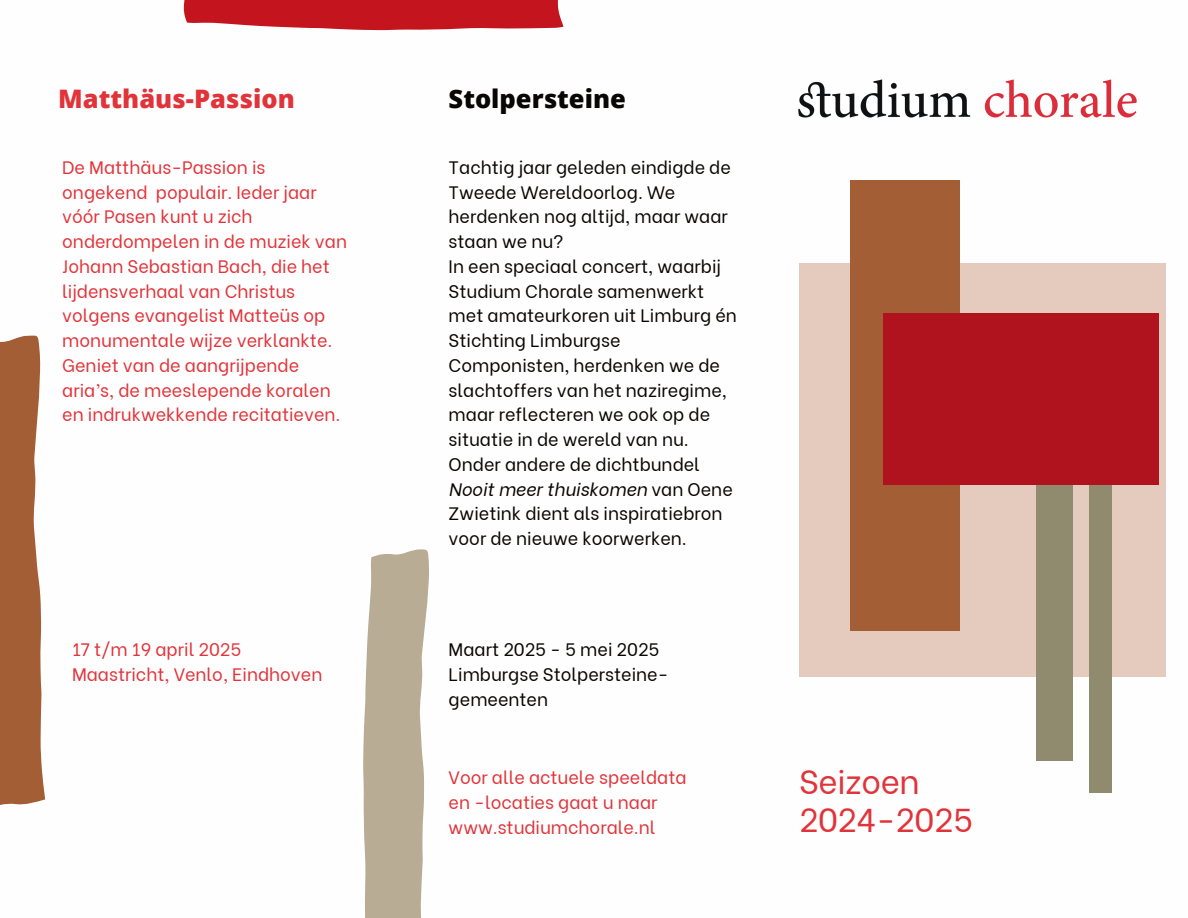
<style>
.page{position:relative;width:1188px;height:918px;background:#fff}
.page>*{position:absolute;margin:0;border:0;box-sizing:border-box;transform-origin:0 0}
.t1{font:33px/38.2px "Be Vietnam";letter-spacing:-.01em;color:#e1343a}
.t2{font:800 25.5px "Open Sans";color:#e1343a}
.t3{font:800 25.5px "Open Sans";color:#080704}
.t4{font:18px/24.8px "Be Vietnam";color:#080704}
.t5{font:18px/24.8px "Be Vietnam";color:#e1343a}
.s1{font-style:italic}
</style>
<div class="page">
<img style="left:798px;top:79px;width:339px;height:39px">
<svg style="left:363px;top:549px;width:66px;height:369px;background:#c3b9a5"></svg>
<svg style="left:0;top:335px;width:45px;height:470px;background:#ac6e49"></svg>
<svg style="left:183px;top:0;width:380px;height:30px;background:#c92a32"></svg>
<div style="left:799px;top:263px;width:367px;height:413px;background:#e5cabe"></div>
<div style="left:850px;top:181px;width:110px;height:450px;background:#a35e35"></div>
<div style="left:1036px;top:330px;width:37px;height:430px;background:#908a6f"></div>
<div style="left:1089px;top:424px;width:23px;height:368px;background:#908a6f"></div>
<div style="left:883px;top:313px;width:275px;height:171px;background:#b0131d"></div>
<h2 class="t2" style="left:58px;top:79px;width:238px">Matthäus-Passion</h2>
<p class="t5" style="left:62px;top:153px;width:286px">De Matthäus-Passion is ongekend populair. Ieder jaar vóór Pasen kunt u zich onderdompelen in de muziek van<br>Johann Sebastian Bach, die het lijdensverhaal van Christus volgens evangelist Matteüs op monumentale wijze verklankte.<br>Geniet van de aangrijpende aria’s, de meeslepende koralen en indrukwekkende recitatieven.</p>
<p class="t5" style="left:72px;top:636px;width:252px">17 t/m 19 april 2025<br>Maastricht, Venlo, Eindhoven</p>
<h2 class="t3" style="left:449px;top:79px;width:179px">Stolpersteine</h2>
<p class="t4" style="left:449px;top:153px;width:290px">Tachtig jaar geleden eindigde de<br>Tweede Wereldoorlog. We herdenken nog altijd, maar waar staan we nu?<br>In een speciaal concert, waarbij<br>Studium Chorale samenwerkt met amateurkoren uit Limburg én<br>Stichting Limburgse<br>Componisten, herdenken we de slachtoffers van het naziregime, maar reflecteren we ook op de situatie in de wereld van nu.<br>Onder andere de dichtbundel<br><span class="s1">Nooit meer thuiskomen</span> van Oene<br>Zwietink dient als inspiratiebron voor de nieuwe koorwerken.</p>
<p class="t4" style="left:449px;top:636px;width:221px">Maart 2025 - 5 mei 2025<br>Limburgse Stolpersteine&shy;gemeenten</p>
<p class="t5" style="left:449px;top:763px;width:239px">Voor alle actuele speeldata en -locaties gaat u naar www.studiumchorale.nl</p>
<h1 class="t1" style="left:799px;top:760px;width:176px">Seizoen<br>2024-2025</h1>
</div>
